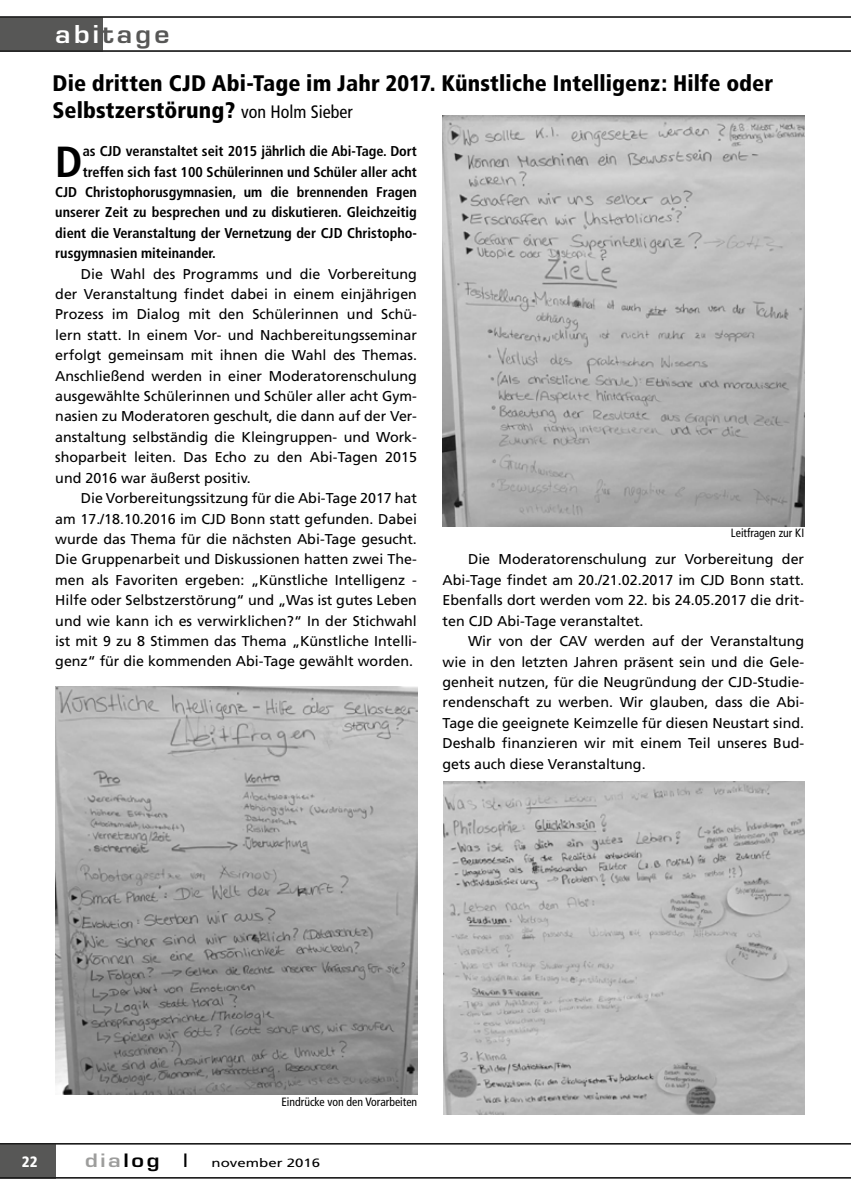
<style>
.page{position:relative;width:851px;height:1191px;background:#fff}
.page>*{position:absolute;margin:0;border:0;box-sizing:border-box;transform-origin:0 0}
.t1{font:700 condensed 43.5px "Frutiger";color:#000}
.t2{font:700 24px "Euromode";letter-spacing:.12em;color:#575756;scale:1.1 1}
.t3{font:900 condensed 22.5px/27.2px "Frutiger";letter-spacing:.005em;color:#000}
.t4{font:700 18px "Euromode";letter-spacing:.12em;color:#9d9d9c;scale:1.2 1}
.t5{font:700 18px "Euromode";color:#000;scale:1.2 1}
.t6{font:900 condensed 15px "Frutiger";color:#fff}
.t7{font:14.25px/20.4px "Frutiger";color:#000;text-align:justify}
.t8{font:700 condensed 14.25px "Frutiger";color:#000}
.t9{font:condensed 12px "Frutiger";color:#000}
.t10{font:12px "Frutiger";color:#000;scale:1.25 1}
.s1{color:#fff}
.s2{font-weight:400;font-size:18px}
.s3{color:#000}
</style>
<div class="page">
<div style="left:0;top:1144px;width:55px;height:34px;background:#575756"></div>
<hr style="left:0;top:1143px;width:850px;height:1px;background:#000">
<hr style="left:0;top:1177px;width:850px;height:1px;background:#000">
<div style="left:0;top:17px;width:102px;height:34px;background:#575756"></div>
<hr style="left:0;top:17px;width:850px;height:1px;background:#000">
<hr style="left:0;top:51px;width:850px;height:1px;background:#000">
<img style="left:442px;top:116px;width:362px;height:410px">
<img style="left:55px;top:687px;width:362px;height:407px">
<img style="left:444px;top:782px;width:360px;height:332px">
<h2 class="t2" style="left:55px;top:19px;width:105px"><span class="s1">abi</span>tage</h2>
<h3 class="t3" style="left:52px;top:70px;width:722px">Die dritten CJD Abi-Tage im Jahr 2017. Künstliche Intelligenz: Hilfe oder<br>Selbstzerstörung? <span class="s2">von Holm Sieber</span></h3>
<h1 class="t1" style="left:55px;top:136px;width:29px">D</h1>
<p class="t8" style="left:83px;top:143px;width:336px">as CJD veranstaltet seit 2015 jährlich die Abi-Tage. Dort</p>
<p class="t8" style="left:83px;top:163px;width:336px">treffen sich fast 100 Schülerinnen und Schüler aller acht</p>
<p class="t8" style="left:55px;top:183px;width:363px">CJD Christophorusgymnasien, um die brennenden Fragen</p>
<p class="t8" style="left:55px;top:204px;width:363px">unserer Zeit zu besprechen und zu diskutieren. Gleichzeitig</p>
<p class="t8" style="left:55px;top:224px;width:363px">dient die Veranstaltung der Vernetzung der CJD Christopho-</p>
<p class="t8" style="left:55px;top:245px;width:162px">rusgymnasien miteinander.</p>
<p class="t7" style="left:55px;top:263px;width:363px;text-indent:26px">Die Wahl des Programms und die Vorbereitung der Veranstaltung findet dabei in einem einjährigen Prozess im Dialog mit den Schülerinnen und Schü&shy;lern statt. In einem Vor- und Nachbereitungsseminar erfolgt gemeinsam mit ihnen die Wahl des Themas.<br>Anschließend werden in einer Moderatorenschulung ausgewählte Schülerinnen und Schüler aller acht Gym&shy;nasien zu Moderatoren geschult, die dann auf der Ver&shy;anstaltung selbständig die Kleingruppen- und Work&shy;shoparbeit leiten. Das Echo zu den Abi-Tagen 2015 und 2016 war äußerst positiv.</p>
<p class="t7" style="left:55px;top:488px;width:363px;text-indent:26px">Die Vorbereitungssitzung für die Abi-Tage 2017 hat am 17./18.10.2016 im CJD Bonn statt gefunden. Dabei wurde das Thema für die nächsten Abi-Tage gesucht.<br>Die Gruppenarbeit und Diskussionen hatten zwei The&shy;men als Favoriten ergeben: „Künstliche Intelligenz - Hilfe oder Selbstzerstörung“ und „Was ist gutes Leben und wie kann ich es verwirklichen?“ In der Stichwahl ist mit 9 zu 8 Stimmen das Thema „Künstliche Intelli&shy;genz“ für die kommenden Abi-Tage gewählt worden.</p>
<p class="t9" style="left:730px;top:526px;width:75px">Leitfragen zur KI</p>
<p class="t7" style="left:442px;top:549px;width:363px;text-indent:26px">Die Moderatorenschulung zur Vorbereitung der Abi-Tage findet am 20./21.02.2017 im CJD Bonn statt.<br>Ebenfalls dort werden vom 22. bis 24.05.2017 die drit&shy;ten CJD Abi-Tage veranstaltet.</p>
<p class="t7" style="left:442px;top:631px;width:363px;text-indent:26px">Wir von der CAV werden auf der Veranstaltung wie in den letzten Jahren präsent sein und die Gele&shy;genheit nutzen, für die Neugründung der CJD-Studie&shy;rendenschaft zu werben. Wir glauben, dass die Abi-Tage die geeignete Keimzelle für diesen Neustart sind.<br>Deshalb finanzieren wir mit einem Teil unseres Bud&shy;gets auch diese Veranstaltung.</p>
<p class="t9" style="left:281px;top:1094px;width:137px">Eindrücke von den Vorarbeiten</p>
<p class="t6" style="left:22px;top:1152px;width:17px">22</p>
<p class="t4" style="left:85px;top:1149px;width:64px">dia<span class="s3">log</span></p>
<p class="t5" style="left:182px;top:1149px;width:7px">|</p>
<p class="t10" style="left:212px;top:1156px;width:88px">november 2016</p>
</div>
